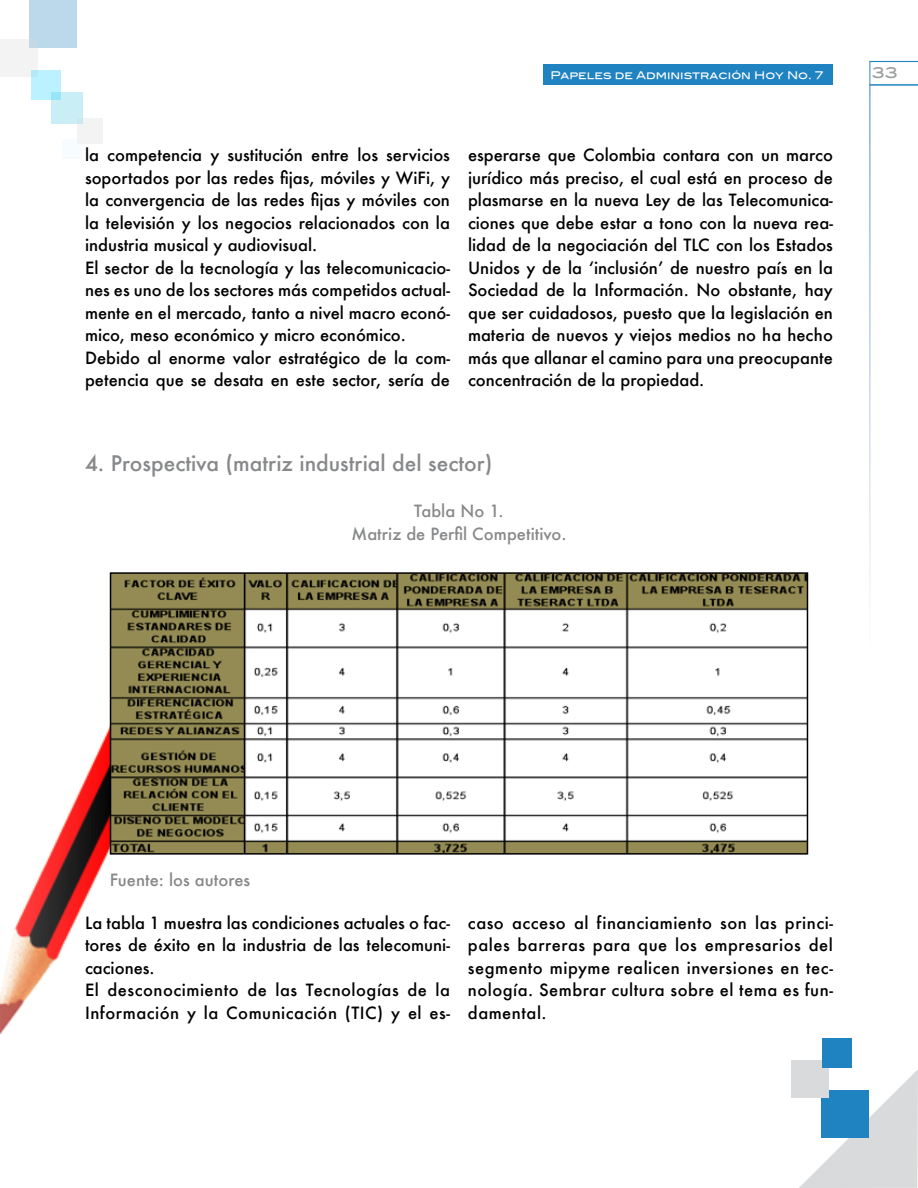
<style>
.page{position:relative;width:918px;height:1188px;background:#fff}
.page>*{position:absolute;margin:0;border:0;box-sizing:border-box;transform-origin:0 0}
.t1{font:500 21px "Futura";color:#87888a}
.t2{font:500 16.5px/22.5px "Futura";color:#000}
.t3{font:500 16.5px/22.5px "Futura";color:#87888a;text-align:center}
.t4{font:15px "Blair Md ITCTT Medium";color:#9c9e9f}
.t5{font:10.5px "Blair Md ITCTT Medium";color:#fff}
</style>
<div class="page">
<div style="left:544px;top:65px;width:289px;height:20px;background:#1f82c1"></div>
<svg style="left:799px;top:1069px;width:119px;height:119px"></svg>
<div style="left:821px;top:1090px;width:48px;height:47px;background:#1f82c1"></div>
<div style="left:30px;top:0;width:47px;height:47px;background:#bcd9ec"></div>
<div style="left:51px;top:92px;width:32px;height:32px;background:#c9eef6"></div>
<div style="left:792px;top:1060px;width:37px;height:38px;background:#d9dadb"></div>
<div style="left:0;top:40px;width:37px;height:37px;background:#f3f3f4"></div>
<div style="left:78px;top:119px;width:25px;height:25px;background:#f3f3f4"></div>
<div style="left:823px;top:1038px;width:29px;height:29px;background:#1f82c1"></div>
<svg style="left:31px;top:70px;width:29px;height:29px"></svg>
<div style="left:63px;top:139px;width:19px;height:20px;background:#f6fcff"></div>
<hr style="left:870px;top:84px;width:48px;height:2px;background:#1f82c1">
<hr style="left:870px;top:61px;width:48px;height:1px;background:#1f82c1">
<hr style="left:870px;top:61px;width:1px;height:592px;background:#fff">
<img style="left:0;top:572px;width:110px;height:463px">
<img style="left:113px;top:575px;width:692px;height:277px">
<div style="left:110px;top:572px;width:698px;height:283px;border:2px solid #000"></div>
<p class="t5" style="left:551px;top:67px;width:274px">Papeles de Administración Hoy No. 7</p>
<p class="t4" style="left:872px;top:61px;width:27px">33</p>
<p class="t2" style="left:85px;top:144px;width:366px">la competencia y sustitución entre los servicios soportados por las redes fijas, móviles y WiFi, y la convergencia de las redes fijas y móviles con la televisión y los negocios relacionados con la industria musical y audiovisual.<br>El sector de la tecnología y las telecomunicacio&shy;nes es uno de los sectores más competidos actual&shy;mente en el mercado, tanto a nivel macro econó&shy;mico, meso económico y micro económico.<br>Debido al enorme valor estratégico de la com&shy;petencia que se desata en este sector, sería de</p>
<p class="t2" style="left:468px;top:144px;width:366px;text-align:justify">esperarse que Colombia contara con un marco jurídico más preciso, el cual está en proceso de plasmarse en la nueva Ley de las Telecomunica&shy;ciones que debe estar a tono con la nueva rea&shy;lidad de la negociación del TLC con los Estados Unidos y de la ‘inclusión’ de nuestro país en la Sociedad de la Información. No obstante, hay que ser cuidadosos, puesto que la legislación en materia de nuevos y viejos medios no ha hecho más que allanar el camino para una preocupante concentración de la propiedad.</p>
<p class="t1" style="left:85px;top:449px;width:409px">4. Prospectiva (matriz industrial del sector)</p>
<p class="t3" style="left:352px;top:500px;width:216px">Tabla No 1.<br>Matriz de Perfil Competitivo.</p>
<p class="t3" style="left:110px;top:868px;width:142px">Fuente: los autores</p>
<p class="t2" style="left:85px;top:911px;width:366px">La tabla 1 muestra las condiciones actuales o fac&shy;tores de éxito en la industria de las telecomuni&shy;caciones.<br>El desconocimiento de las Tecnologías de la Información y la Comunicación (TIC) y el es-</p>
<p class="t2" style="left:468px;top:911px;width:366px;text-align:justify">caso acceso al financiamiento son las princi&shy;pales barreras para que los empresarios del segmento mipyme realicen inversiones en tec&shy;nología. Sembrar cultura sobre el tema es fun&shy;damental.</p>
</div>
